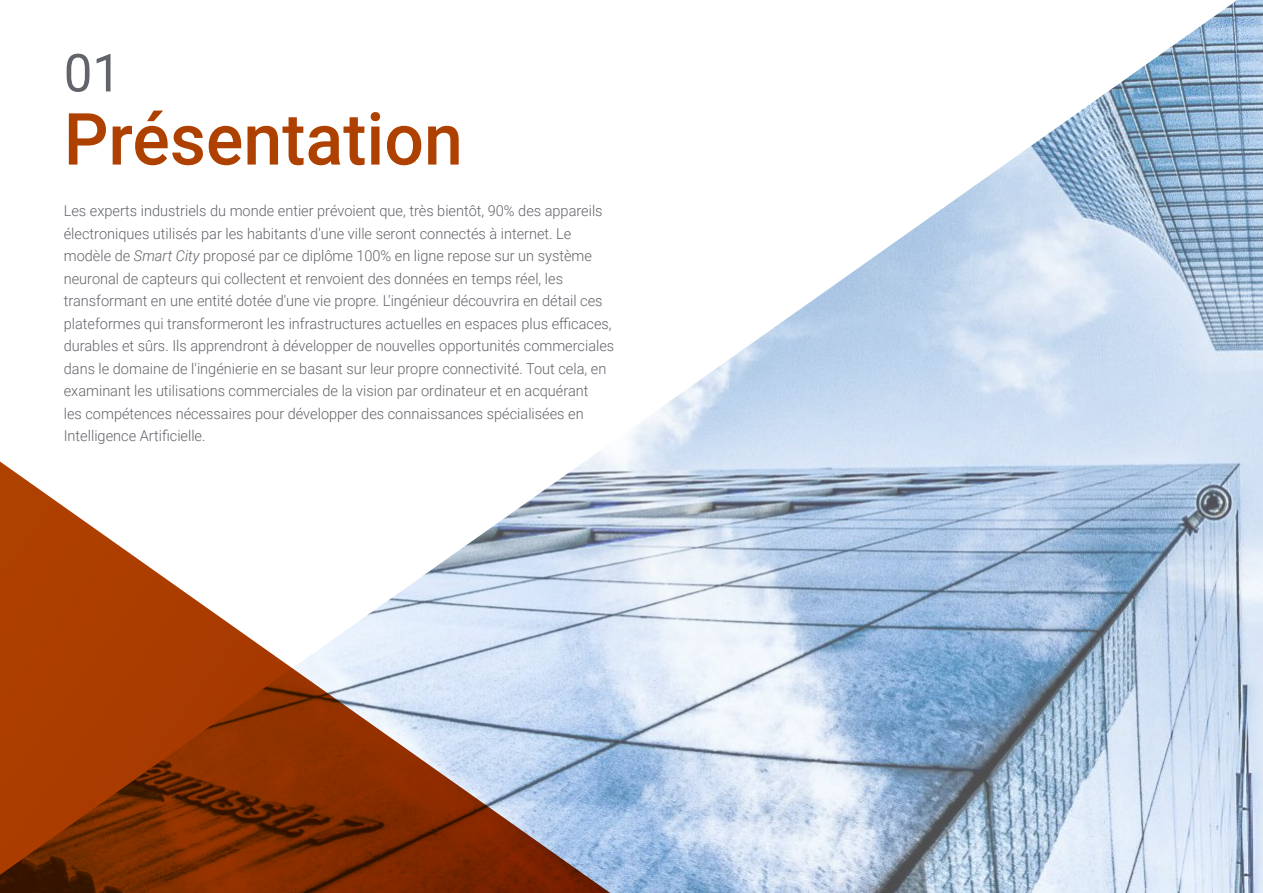
<style>
.page{position:relative;width:1263px;height:893px;background:#fff}
.page>*{position:absolute;margin:0;border:0;box-sizing:border-box;transform-origin:0 0}
.t1{font:500 72px "Roboto";color:#ae4000}
.t2{font:52.5px "Roboto";color:#61646a}
.t3{font:300 15px/22.5px "Roboto";color:#61646a}
.s1{font-style:italic}
</style>
<div class="page">
<img style="left:630px;top:0;width:633px;height:893px">
<svg style="left:0;top:446px;width:640px;height:447px"></svg>
<h2 class="t2" style="left:64px;top:36px;width:59px">01</h2>
<h1 class="t1" style="left:64px;top:89px;width:401px">Présentation</h1>
<p class="t3" style="left:64px;top:199px;width:552px">Les experts industriels du monde entier prévoient que, très bientôt, 90% des appareils électroniques utilisés par les habitants d'une ville seront connectés à internet. Le modèle de <span class="s1">Smart City</span> proposé par ce diplôme 100% en ligne repose sur un système neuronal de capteurs qui collectent et renvoient des données en temps réel, les transformant en une entité dotée d'une vie propre. L'ingénieur découvrira en détail ces plateformes qui transformeront les infrastructures actuelles en espaces plus efficaces, durables et sûrs. Ils apprendront à développer de nouvelles opportunités commerciales dans le domaine de l'ingénierie en se basant sur leur propre connectivité. Tout cela, en examinant les utilisations commerciales de la vision par ordinateur et en acquérant<br>les compétences nécessaires pour développer des connaissances spécialisées en Intelligence Artificielle.</p>
</div>
